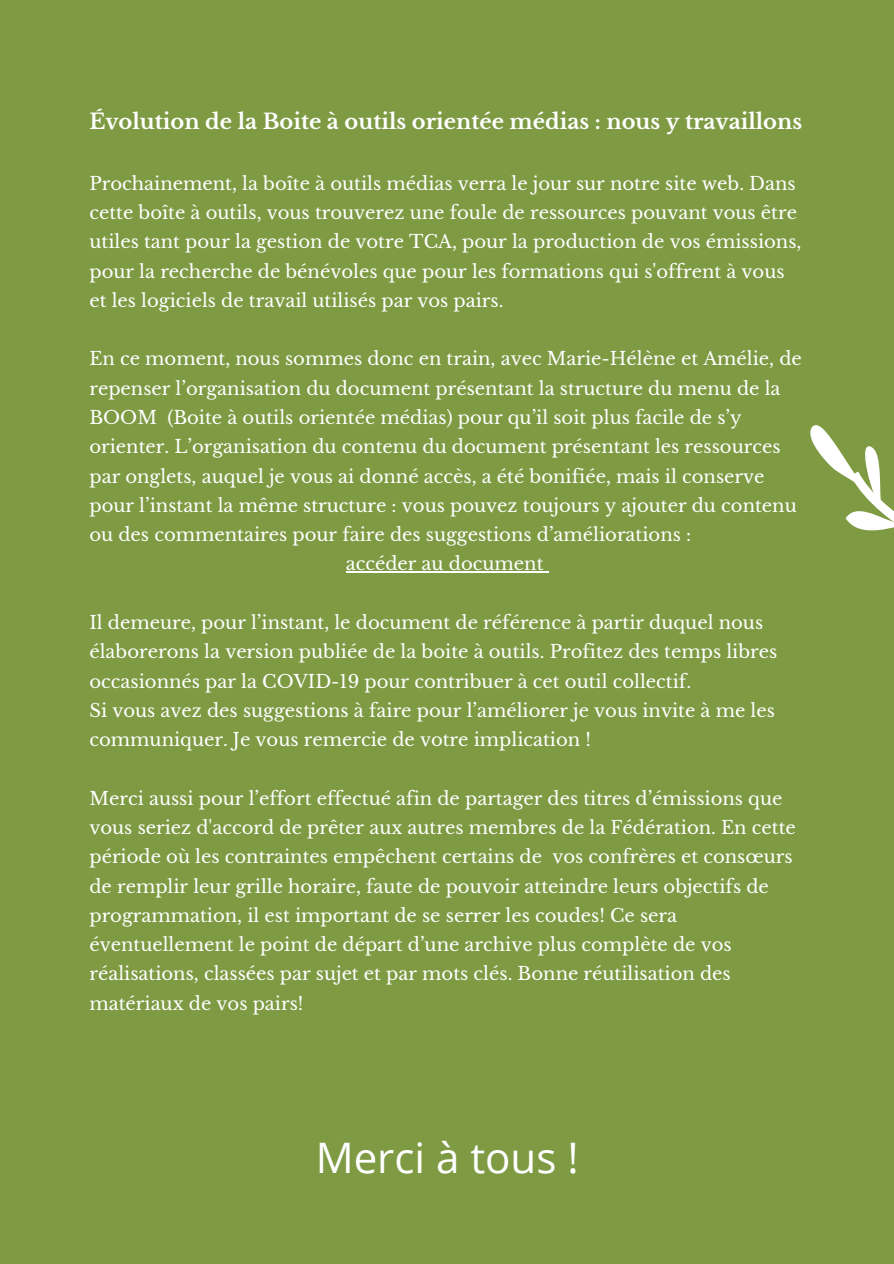
<style>
.page{position:relative;width:894px;height:1264px;background:#fff}
.page>*{position:absolute;margin:0;border:0;box-sizing:border-box;transform-origin:0 0}
.t1{font:42px "Open Sans";color:#fff}
.t2{font:700 21px "Libre Baskerville";color:#fff}
.t3{font:18px/29.2px "Libre Baskerville";color:#fff}
</style>
<div class="page">
<div style="left:0;top:0;width:893px;height:1263px;background:#7e9b44"></div>
<svg style="left:810px;top:425px;width:83px;height:106px"></svg>
<hr style="left:345px;top:571px;width:198px;height:1px;background:#fff">
<p class="t2" style="left:89px;top:108px;width:714px">Évolution de la Boite à outils orientée médias : nous y travaillons</p>
<p class="t3" style="left:89px;top:169px;width:713px">Prochainement, la boîte à outils médias verra le jour sur notre site web. Dans cette boîte à outils, vous trouverez une foule de ressources pouvant vous être utiles tant pour la gestion de votre TCA, pour la production de vos émissions, pour la recherche de bénévoles que pour les formations qui s'offrent à vous et les logiciels de travail utilisés par vos pairs.</p>
<p class="t3" style="left:89px;top:344px;width:713px">En ce moment, nous sommes donc en train, avec Marie-Hélène et Amélie, de</p>
<p class="t3" style="left:89px;top:374px;width:692px">repenser l’organisation du document présentant la structure du menu de la</p>
<p class="t3" style="left:89px;top:403px;width:653px">BOOM (Boite à outils orientée médias) pour qu’il soit plus facile de s’y</p>
<p class="t3" style="left:89px;top:432px;width:692px">orienter. L’organisation du contenu du document présentant les ressources</p>
<p class="t3" style="left:89px;top:461px;width:676px">par onglets, auquel je vous ai donné accès, a été bonifiée, mais il conserve</p>
<p class="t3" style="left:89px;top:491px;width:708px">pour l’instant la même structure : vous pouvez toujours y ajouter du contenu</p>
<p class="t3" style="left:89px;top:520px;width:603px">ou des commentaires pour faire des suggestions d’améliorations :</p>
<p class="t3" style="left:345px;top:549px;width:199px">accéder au document</p>
<p class="t3" style="left:89px;top:608px;width:689px">Il demeure, pour l’instant, le document de référence à partir duquel nous élaborerons la version publiée de la boite à outils. Profitez des temps libres occasionnés par la COVID-19 pour contribuer à cet outil collectif.<br>Si vous avez des suggestions à faire pour l’améliorer je vous invite à me les communiquer. Je vous remercie de votre implication !</p>
<p class="t3" style="left:89px;top:783px;width:707px">Merci aussi pour l’effort effectué afin de partager des titres d’émissions que vous seriez d'accord de prêter aux autres membres de la Fédération. En cette période où les contraintes empêchent certains de vos confrères et consœurs de remplir leur grille horaire, faute de pouvoir atteindre leurs objectifs de programmation, il est important de se serrer les coudes! Ce sera éventuellement le point de départ d’une archive plus complète de vos réalisations, classées par sujet et par mots clés. Bonne réutilisation des matériaux de vos pairs!</p>
<h1 class="t1" style="left:315px;top:1128px;width:264px">Merci à tous !</h1>
</div>
